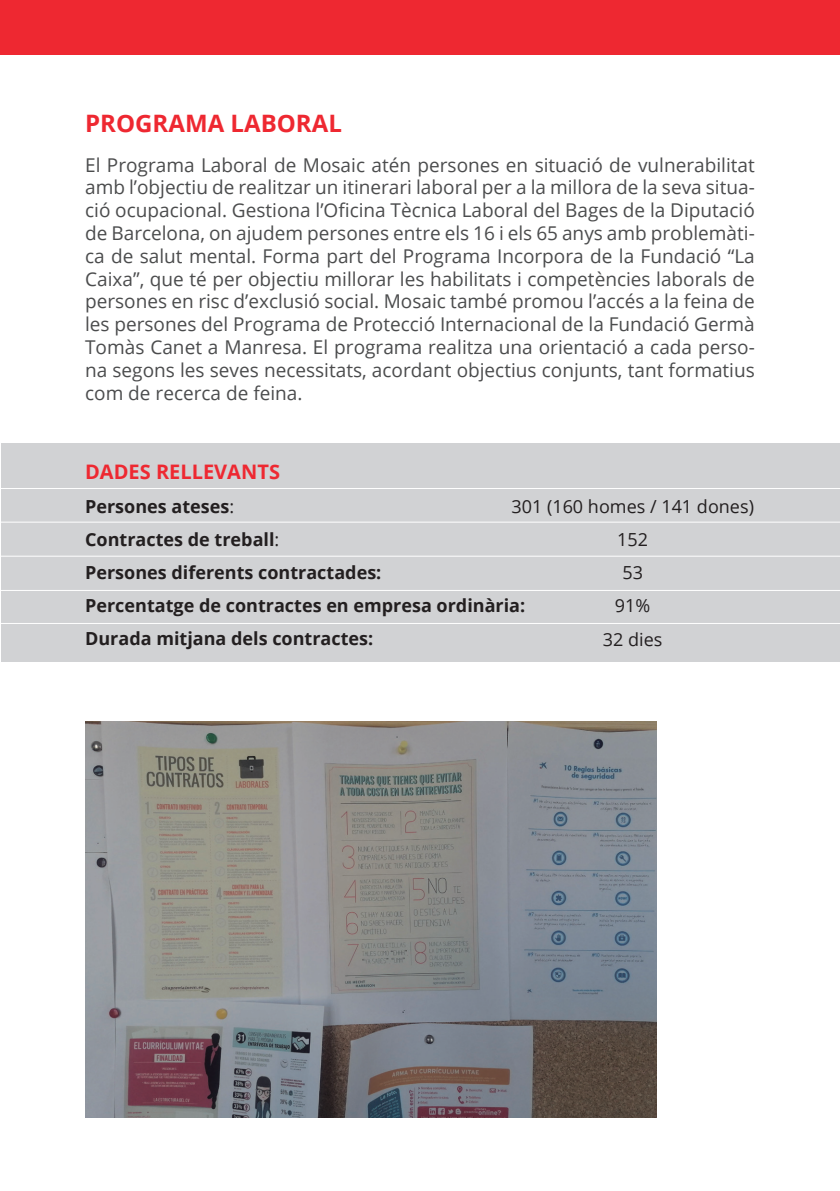
<style>
.page{position:relative;width:840px;height:1191px;background:#fff}
.page>*{position:absolute;margin:0;border:0;box-sizing:border-box;transform-origin:0 0}
.t1{font:700 24px "Open Sans";color:#ee2831}
.t2{font:700 20px "Open Sans";color:#ee2831}
.t3{font:19px/22.8px "Open Sans";color:#4b4c4d;text-align:justify}
.t4{font:700 18px/33px "Open Sans";color:#231f20}
.t5{font:18px/33.2px "Open Sans";color:#231f20;text-align:center}
.s1{font-weight:400}
</style>
<div class="page">
<div style="left:0;top:0;width:839px;height:55px;background:#ee2831"></div>
<div style="left:1px;top:444px;width:838px;height:218px;background:#d1d2d4"></div>
<hr style="left:0;top:521px;width:839px;height:1px;background:#fff">
<hr style="left:0;top:556px;width:839px;height:1px;background:#fff">
<hr style="left:0;top:488px;width:839px;height:1px;background:#fff">
<hr style="left:0;top:590px;width:839px;height:1px;background:#fff">
<hr style="left:0;top:623px;width:839px;height:1px;background:#fff">
<img style="left:85px;top:721px;width:571px;height:396px">
<p class="t1" style="left:85px;top:106px;width:258px">PROGRAMA LABORAL</p>
<p class="t3" style="left:85px;top:153px;width:671px">El Programa Laboral de Mosaic atén persones en situació de vulnerabilitat amb l’objectiu de realitzar un itinerari laboral per a la millora de la seva situa&shy;ció ocupacional. Gestiona l’Oficina Tècnica Laboral del Bages de la Diputació de Barcelona, on ajudem persones entre els 16 i els 65 anys amb problemàti&shy;ca de salut mental. Forma part del Programa Incorpora de la Fundació “La Caixa”, que té per objectiu millorar les habilitats i competències laborals de persones en risc d’exclusió social. Mosaic també promou l’accés a la feina de les persones del Programa de Protecció Internacional de la Fundació Germà Tomàs Canet a Manresa. El programa realitza una orientació a cada perso&shy;na segons les seves necessitats, acordant objectius conjunts, tant formatius com de recerca de feina.</p>
<p class="t2" style="left:85px;top:457px;width:196px">DADES RELLEVANTS</p>
<p class="t5" style="left:511px;top:489px;width:244px">301 (160 homes / 141 dones)<br>152<br>53<br>91%<br>32 dies</p>
<p class="t4" style="left:85px;top:489px;width:441px">Persones ateses<span class="s1">:<br></span>Contractes de treball<span class="s1">:<br></span>Persones diferents contractades:<br>Percentatge de contractes en empresa ordinària:<br>Durada mitjana dels contractes:</p>
</div>
